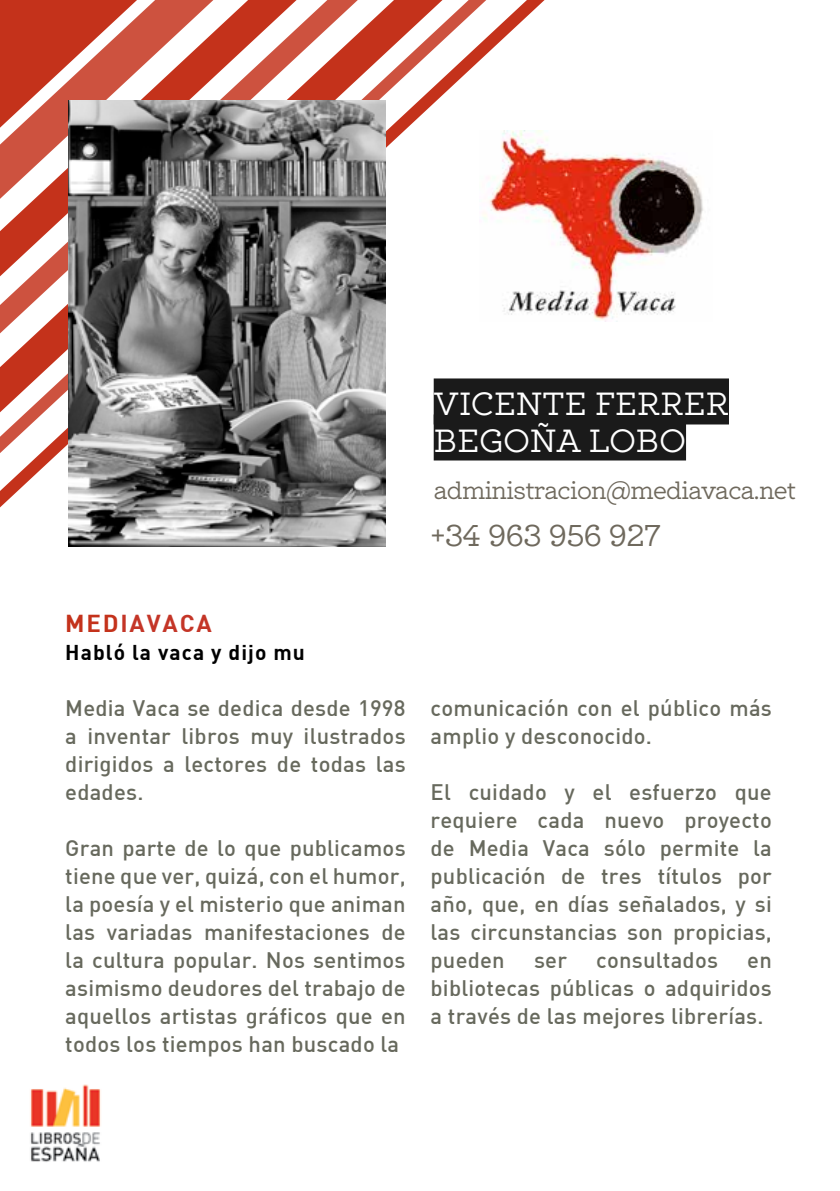
<style>
.page{position:relative;width:840px;height:1191px;background:#fff}
.page>*{position:absolute;margin:0;border:0;box-sizing:border-box;transform-origin:0 0}
.t1{font:32px/36px "Locke";letter-spacing:.01em;color:#fff}
.t2{font:30px "Locke";letter-spacing:-.01em;color:#6f695d}
.t3{font:25px "Locke";letter-spacing:-.025em;color:#6f695d}
.t4{font:700 24px "DIN";letter-spacing:.075em;color:#c43527}
.t5{font:500 22px/28px "DIN";letter-spacing:.01em;color:#67695d;text-align:justify}
.t6{font:700 21px "DIN";letter-spacing:.05em;color:#000}
.s1{color:#c4321b}
</style>
<div class="page">
<img style="left:544px;top:137px;width:160px;height:185px">
<svg style="left:0;top:0;width:544px;height:507px"></svg>
<img style="left:30px;top:1084px;width:71px;height:78px">
<div style="left:433px;top:378px;width:295px;height:46px;background:#1a1a1a"></div>
<div style="left:433px;top:414px;width:252px;height:46px;background:#1a1a1a"></div>
<img style="left:68px;top:101px;width:318px;height:445px">
<h1 class="t1" style="left:433px;top:386px;width:296px">VICENTE FERRER<br>BEGOÑA LOBO</h1>
<p class="t3" style="left:433px;top:475px;width:363px">administracion@mediavaca.net</p>
<h2 class="t2" style="left:430px;top:517px;width:231px">+34 963 956 927</h2>
<p class="t4" style="left:65px;top:608px;width:148px"><span class="s1">MED</span>IAVACA</p>
<p class="t6" style="left:65px;top:639px;width:241px">Habló la vaca y dijo mu</p>
<p class="t5" style="left:65px;top:693px;width:342px">Media Vaca se dedica desde 1998 a inventar libros muy ilustrados dirigidos a lectores de todas las edades.</p>
<p class="t5" style="left:65px;top:833px;width:342px">Gran parte de lo que publicamos tiene que ver, quizá, con el humor, la poesía y el misterio que animan las variadas manifestaciones de la cultura popular. Nos sentimos asimismo deudores del trabajo de aquellos artistas gráficos que en todos los tiempos han buscado la</p>
<p class="t5" style="left:430px;top:693px;width:342px">comunicación con el público más amplio y desconocido.</p>
<p class="t5" style="left:430px;top:777px;width:342px">El cuidado y el esfuerzo que requiere cada nuevo proyecto de Media Vaca sólo permite la publicación de tres títulos por año, que, en días señalados, y si las circunstancias son propicias, pueden</p>
<p class="t5" style="left:533px;top:945px;width:34px">ser</p>
<p class="t5" style="left:596px;top:945px;width:123px">consultados</p>
<p class="t5" style="left:430px;top:945px;width:342px;text-indent:316px">en bibliotecas públicas o adquiridos a través de las mejores librerías.</p>
</div>
